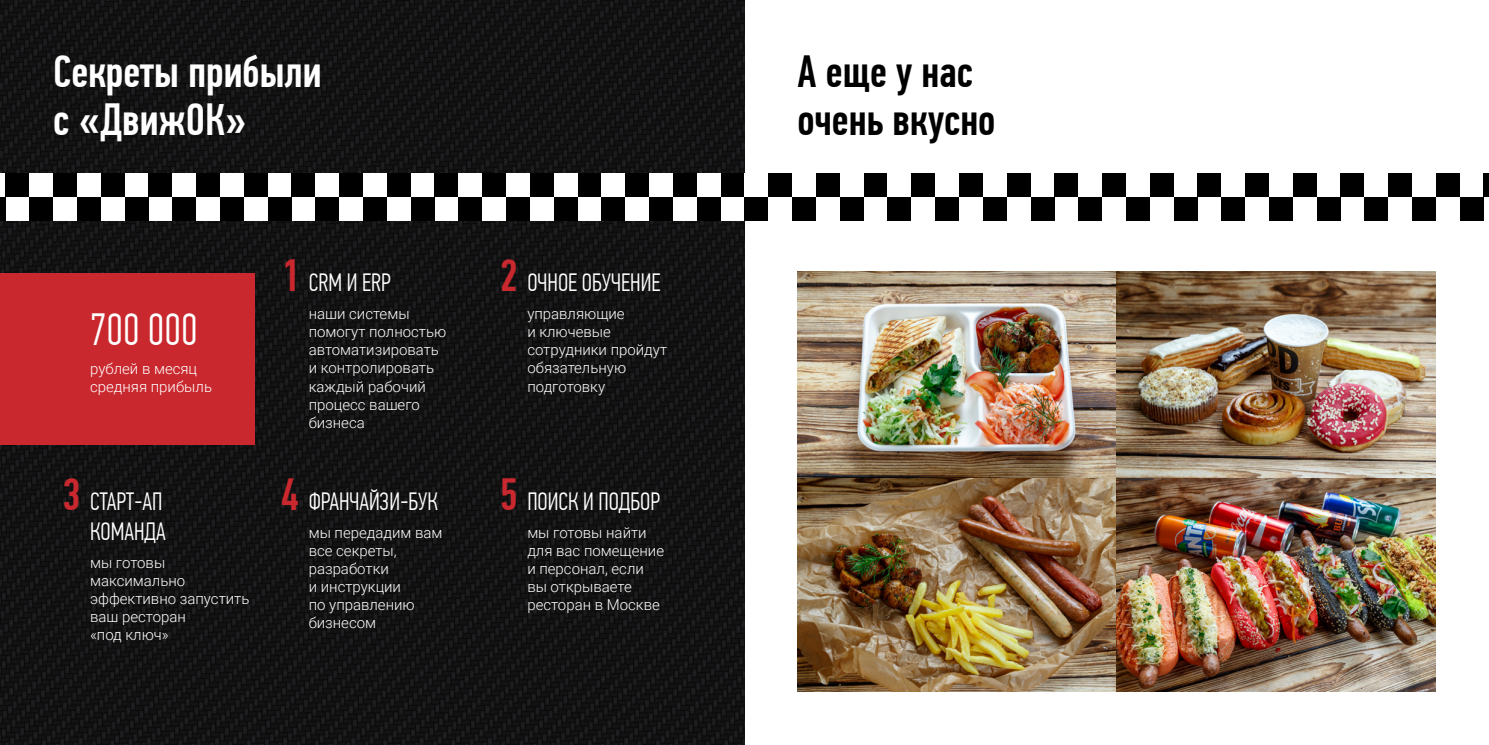
<style>
.page{position:relative;width:1489px;height:745px;background:#fff}
.page>*{position:absolute;margin:0;border:0;box-sizing:border-box;transform-origin:0 0}
.t1{font:500 45px/47.5px "PF Din Text Comp Pro";color:#fff}
.t2{font:500 45px/47.5px "PF Din Text Comp Pro";color:#000}
.t3{font:300 45px "PF Din Text Comp Pro";color:#fff}
.t4{font:500 45px "PF Din Text Comp Pro";color:#c9282e}
.t5{font:300 25px/30px "PF Din Text Comp Pro";color:#fff}
.t6{font:300 15px/18px "Roboto";color:#fff}
</style>
<div class="page">
<img style="left:0;top:0;width:744px;height:744px">
<div style="left:0;top:274px;width:254px;height:170px;background:#c9282e"></div>
<div style="left:0;top:173px;width:5px;height:23px;background:#fff"></div>
<div style="left:5px;top:196px;width:24px;height:24px;background:#fff"></div>
<div style="left:0;top:196px;width:5px;height:24px;background:#000"></div>
<div style="left:5px;top:173px;width:24px;height:23px;background:#000"></div>
<div style="left:29px;top:173px;width:24px;height:23px;background:#fff"></div>
<div style="left:53px;top:196px;width:24px;height:24px;background:#fff"></div>
<div style="left:29px;top:196px;width:24px;height:24px;background:#000"></div>
<div style="left:53px;top:173px;width:24px;height:23px;background:#000"></div>
<div style="left:77px;top:173px;width:24px;height:23px;background:#fff"></div>
<div style="left:101px;top:196px;width:24px;height:24px;background:#fff"></div>
<div style="left:77px;top:196px;width:24px;height:24px;background:#000"></div>
<div style="left:101px;top:173px;width:24px;height:23px;background:#000"></div>
<div style="left:125px;top:173px;width:23px;height:23px;background:#fff"></div>
<div style="left:148px;top:196px;width:24px;height:24px;background:#fff"></div>
<div style="left:125px;top:196px;width:23px;height:24px;background:#000"></div>
<div style="left:148px;top:173px;width:24px;height:23px;background:#000"></div>
<div style="left:172px;top:173px;width:24px;height:23px;background:#fff"></div>
<div style="left:196px;top:196px;width:24px;height:24px;background:#fff"></div>
<div style="left:172px;top:196px;width:24px;height:24px;background:#000"></div>
<div style="left:196px;top:173px;width:24px;height:23px;background:#000"></div>
<div style="left:220px;top:173px;width:24px;height:23px;background:#fff"></div>
<div style="left:244px;top:196px;width:24px;height:24px;background:#fff"></div>
<div style="left:220px;top:196px;width:24px;height:24px;background:#000"></div>
<div style="left:244px;top:173px;width:24px;height:23px;background:#000"></div>
<div style="left:268px;top:173px;width:23px;height:23px;background:#fff"></div>
<div style="left:291px;top:196px;width:24px;height:24px;background:#fff"></div>
<div style="left:268px;top:196px;width:23px;height:24px;background:#000"></div>
<div style="left:291px;top:173px;width:24px;height:23px;background:#000"></div>
<div style="left:315px;top:173px;width:24px;height:23px;background:#fff"></div>
<div style="left:339px;top:196px;width:24px;height:24px;background:#fff"></div>
<div style="left:315px;top:196px;width:24px;height:24px;background:#000"></div>
<div style="left:339px;top:173px;width:24px;height:23px;background:#000"></div>
<div style="left:363px;top:173px;width:24px;height:23px;background:#fff"></div>
<div style="left:387px;top:196px;width:23px;height:24px;background:#fff"></div>
<div style="left:363px;top:196px;width:24px;height:24px;background:#000"></div>
<div style="left:387px;top:173px;width:23px;height:23px;background:#000"></div>
<div style="left:410px;top:173px;width:24px;height:23px;background:#fff"></div>
<div style="left:434px;top:196px;width:24px;height:24px;background:#fff"></div>
<div style="left:410px;top:196px;width:24px;height:24px;background:#000"></div>
<div style="left:434px;top:173px;width:24px;height:23px;background:#000"></div>
<div style="left:458px;top:173px;width:24px;height:23px;background:#fff"></div>
<div style="left:482px;top:196px;width:24px;height:24px;background:#fff"></div>
<div style="left:458px;top:196px;width:24px;height:24px;background:#000"></div>
<div style="left:482px;top:173px;width:24px;height:23px;background:#000"></div>
<div style="left:506px;top:173px;width:24px;height:23px;background:#fff"></div>
<div style="left:530px;top:196px;width:23px;height:24px;background:#fff"></div>
<div style="left:506px;top:196px;width:24px;height:24px;background:#000"></div>
<div style="left:530px;top:173px;width:23px;height:23px;background:#000"></div>
<div style="left:553px;top:173px;width:24px;height:23px;background:#fff"></div>
<div style="left:577px;top:196px;width:24px;height:24px;background:#fff"></div>
<div style="left:553px;top:196px;width:24px;height:24px;background:#000"></div>
<div style="left:577px;top:173px;width:24px;height:23px;background:#000"></div>
<div style="left:601px;top:173px;width:24px;height:23px;background:#fff"></div>
<div style="left:625px;top:196px;width:24px;height:24px;background:#fff"></div>
<div style="left:601px;top:196px;width:24px;height:24px;background:#000"></div>
<div style="left:625px;top:173px;width:24px;height:23px;background:#000"></div>
<div style="left:649px;top:173px;width:24px;height:23px;background:#fff"></div>
<div style="left:673px;top:196px;width:23px;height:24px;background:#fff"></div>
<div style="left:649px;top:196px;width:24px;height:24px;background:#000"></div>
<div style="left:673px;top:173px;width:23px;height:23px;background:#000"></div>
<div style="left:696px;top:173px;width:24px;height:23px;background:#fff"></div>
<div style="left:720px;top:196px;width:24px;height:24px;background:#fff"></div>
<div style="left:696px;top:196px;width:24px;height:24px;background:#000"></div>
<div style="left:720px;top:173px;width:24px;height:23px;background:#000"></div>
<div style="left:744px;top:196px;width:24px;height:24px;background:#000"></div>
<div style="left:768px;top:173px;width:24px;height:23px;background:#000"></div>
<div style="left:792px;top:196px;width:24px;height:24px;background:#000"></div>
<div style="left:816px;top:173px;width:23px;height:23px;background:#000"></div>
<div style="left:839px;top:196px;width:24px;height:24px;background:#000"></div>
<div style="left:863px;top:173px;width:24px;height:23px;background:#000"></div>
<div style="left:887px;top:196px;width:24px;height:24px;background:#000"></div>
<div style="left:911px;top:173px;width:24px;height:23px;background:#000"></div>
<div style="left:935px;top:196px;width:24px;height:24px;background:#000"></div>
<div style="left:959px;top:173px;width:23px;height:23px;background:#000"></div>
<div style="left:982px;top:196px;width:24px;height:24px;background:#000"></div>
<div style="left:1006px;top:173px;width:24px;height:23px;background:#000"></div>
<div style="left:1030px;top:196px;width:24px;height:24px;background:#000"></div>
<div style="left:1054px;top:173px;width:24px;height:23px;background:#000"></div>
<div style="left:1078px;top:196px;width:24px;height:24px;background:#000"></div>
<div style="left:1102px;top:173px;width:23px;height:23px;background:#000"></div>
<div style="left:1125px;top:196px;width:24px;height:24px;background:#000"></div>
<div style="left:1149px;top:173px;width:24px;height:23px;background:#000"></div>
<div style="left:1173px;top:196px;width:24px;height:24px;background:#000"></div>
<div style="left:1197px;top:173px;width:24px;height:23px;background:#000"></div>
<div style="left:1221px;top:196px;width:24px;height:24px;background:#000"></div>
<div style="left:1245px;top:173px;width:23px;height:23px;background:#000"></div>
<div style="left:1268px;top:196px;width:24px;height:24px;background:#000"></div>
<div style="left:1292px;top:173px;width:24px;height:23px;background:#000"></div>
<div style="left:1316px;top:196px;width:24px;height:24px;background:#000"></div>
<div style="left:1340px;top:173px;width:24px;height:23px;background:#000"></div>
<div style="left:1364px;top:196px;width:23px;height:24px;background:#000"></div>
<div style="left:1387px;top:173px;width:24px;height:23px;background:#000"></div>
<div style="left:1411px;top:196px;width:24px;height:24px;background:#000"></div>
<div style="left:1435px;top:173px;width:24px;height:23px;background:#000"></div>
<div style="left:1459px;top:196px;width:24px;height:24px;background:#000"></div>
<div style="left:1483px;top:173px;width:5px;height:23px;background:#000"></div>
<img style="left:797px;top:272px;width:638px;height:419px">
<h1 class="t1" style="left:53px;top:48px;width:270px">Секреты прибыли с «ДвижОК»</h1>
<h1 class="t2" style="left:797px;top:48px;width:199px">А еще у нас очень вкусно</h1>
<h1 class="t3" style="left:90px;top:304px;width:109px">700 000</h1>
<p class="t6" style="left:90px;top:359px;width:123px">рублей в месяц средняя прибыль</p>
<h1 class="t4" style="left:62px;top:468px;width:20px">3</h1>
<h2 class="t5" style="left:90px;top:485px;width:77px">СТАРТ-АП<br>КОМАНДА</h2>
<p class="t6" style="left:90px;top:553px;width:161px">мы готовы максимально эффективно запустить ваш ресторан<br>«под ключ»</p>
<h1 class="t4" style="left:281px;top:249px;width:20px">1</h1>
<h2 class="t5" style="left:309px;top:267px;width:84px">CRM И ERP</h2>
<p class="t6" style="left:309px;top:304px;width:139px">наши системы помогут полностью автоматизировать и контролировать каждый рабочий процесс вашего бизнеса</p>
<h1 class="t4" style="left:281px;top:468px;width:20px">4</h1>
<h2 class="t5" style="left:309px;top:485px;width:131px">ФРАНЧАЙЗИ-БУК</h2>
<p class="t6" style="left:309px;top:523px;width:135px">мы передадим вам все секреты, разработки<br>и инструкции<br>по управлению бизнесом</p>
<h1 class="t4" style="left:499px;top:249px;width:20px">2</h1>
<h2 class="t5" style="left:527px;top:267px;width:134px">ОЧНОЕ ОБУЧЕНИЕ</h2>
<p class="t6" style="left:527px;top:304px;width:141px">управляющие<br>и ключевые сотрудники пройдут обязательную подготовку</p>
<h1 class="t4" style="left:499px;top:468px;width:20px">5</h1>
<h2 class="t5" style="left:527px;top:485px;width:134px">ПОИСК И ПОДБОР</h2>
<p class="t6" style="left:527px;top:523px;width:138px">мы готовы найти для вас помещение и персонал, если вы открываете ресторан в Москве</p>
</div>
